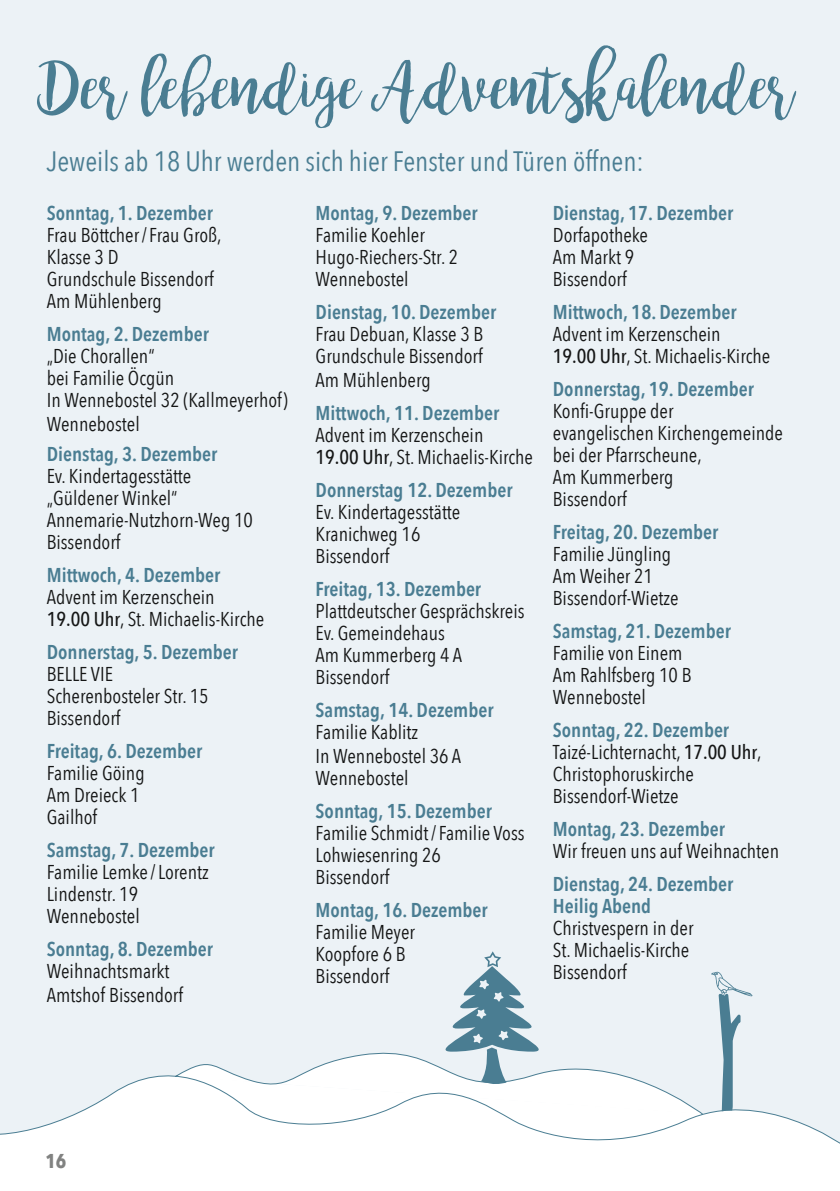
<style>
.page{position:relative;width:840px;height:1191px;background:#fff}
.page>*{position:absolute;margin:0;border:0;box-sizing:border-box;transform-origin:0 0}
.t1{font:28px "Avenir Next Condensed";color:#4a7d92}
.t2{font:20px/22px "Avenir Next Condensed";color:#151616}
.t3{font:600 20px/22px "Avenir Next Condensed";color:#4a7d92}
.t4{font:700 20px "Avenir Next Condensed";color:#818281}
.s1{font-weight:500}
.s2{font-weight:600;color:#4a7d92}
</style>
<div class="page">
<div style="left:0;top:0;width:839px;height:1191px;background:#ecf2f6"></div>
<svg style="left:0;top:1052px;width:839px;height:139px;fill:#fff"></svg>
<svg style="left:710px;top:971px;width:42px;height:140px"></svg>
<svg style="left:434px;top:951px;width:115px;height:134px"></svg>
<svg style="left:37px;top:45px;width:758px;height:83px"></svg>
<h1 class="t1" style="left:47px;top:137px;width:598px">Jeweils ab 18 Uhr werden sich hier Fenster und Türen öffnen:</h1>
<p class="t3" style="left:47px;top:201px;width:168px">Sonntag, 1. Dezember</p>
<p class="t2" style="left:47px;top:223px;width:176px">Frau Böttcher/Frau Groß,<br>Klasse 3 D<br>Grundschule Bissendorf<br>Am Mühlenberg</p>
<p class="t3" style="left:47px;top:322px;width:163px">Montag, 2. Dezember</p>
<p class="t2" style="left:47px;top:344px;width:242px">„Die Chorallen“<br>bei Familie Öcgün<br>In Wennebostel 32 (Kallmeyerhof)</p>
<p class="t2" style="left:47px;top:412px;width:94px">Wennebostel</p>
<p class="t3" style="left:47px;top:442px;width:172px">Dienstag, 3. Dezember</p>
<p class="t2" style="left:47px;top:464px;width:207px">Ev. Kindertagesstätte „Güldener Winkel“<br>Annemarie-Nutzhorn-Weg 10<br>Bissendorf</p>
<p class="t3" style="left:47px;top:563px;width:175px">Mittwoch, 4. Dezember</p>
<p class="t2" style="left:47px;top:585px;width:219px">Advent im Kerzenschein<br><span class="s1">19.00 Uhr</span>, St. Michaelis-Kirche</p>
<p class="t3" style="left:47px;top:640px;width:192px">Donnerstag, 5. Dezember</p>
<p class="t2" style="left:47px;top:662px;width:163px">BELLE VIE<br>Scherenbosteler Str. 15<br>Bissendorf</p>
<p class="t3" style="left:47px;top:739px;width:157px">Freitag, 6. Dezember</p>
<p class="t2" style="left:47px;top:761px;width:99px">Familie Göing<br>Am Dreieck 1<br>Gailhof</p>
<p class="t3" style="left:47px;top:838px;width:169px">Samstag, 7. Dezember</p>
<p class="t2" style="left:47px;top:860px;width:163px">Familie Lemke /Lorentz<br>Lindenstr. 19<br>Wennebostel</p>
<p class="t3" style="left:47px;top:937px;width:168px">Sonntag, 8. Dezember</p>
<p class="t2" style="left:47px;top:958px;width:138px;line-height:24px">Weihnachtsmarkt<br>Amtshof Bissendorf</p>
<p class="t3" style="left:315px;top:201px;width:163px">Montag, 9. Dezember</p>
<p class="t2" style="left:315px;top:223px;width:144px">Familie Koehler<br>Hugo-Riechers-Str. 2<br>Wennebostel</p>
<p class="t3" style="left:315px;top:300px;width:182px">Dienstag, 10. Dezember</p>
<p class="t2" style="left:315px;top:322px;width:169px">Frau Debuan, Klasse 3 B<br>Grundschule Bissendorf</p>
<p class="t2" style="left:315px;top:368px;width:116px">Am Mühlenberg</p>
<p class="t3" style="left:315px;top:401px;width:185px">Mittwoch, 11. Dezember</p>
<p class="t2" style="left:315px;top:423px;width:219px">Advent im Kerzenschein<br><span class="s1">19.00 Uhr</span>, St. Michaelis-Kirche</p>
<p class="t3" style="left:315px;top:478px;width:198px">Donnerstag 12. Dezember</p>
<p class="t2" style="left:315px;top:500px;width:146px">Ev. Kindertagesstätte<br>Kranichweg 16<br>Bissendorf</p>
<p class="t3" style="left:315px;top:577px;width:167px">Freitag, 13. Dezember</p>
<p class="t2" style="left:315px;top:599px;width:210px">Plattdeutscher Gesprächskreis<br>Ev. Gemeindehaus<br>Am Kummerberg 4 A<br>Bissendorf</p>
<p class="t3" style="left:315px;top:698px;width:179px">Samstag, 14. Dezember</p>
<p class="t2" style="left:315px;top:719px;width:147px;line-height:24px">Familie Kablitz<br>In Wennebostel 36 A</p>
<p class="t2" style="left:315px;top:766px;width:94px">Wennebostel</p>
<p class="t3" style="left:315px;top:799px;width:178px">Sonntag, 15. Dezember</p>
<p class="t2" style="left:315px;top:821px;width:210px">Familie Schmidt/Familie Voss<br>Lohwiesenring 26<br>Bissendorf</p>
<p class="t3" style="left:315px;top:898px;width:173px">Montag, 16. Dezember</p>
<p class="t2" style="left:315px;top:920px;width:101px">Familie Meyer<br>Koopfore 6 B<br>Bissendorf</p>
<p class="t3" style="left:552px;top:201px;width:182px">Dienstag, 17. Dezember</p>
<p class="t2" style="left:552px;top:223px;width:97px">Dorfapotheke<br>Am Markt 9<br>Bissendorf</p>
<p class="t3" style="left:552px;top:300px;width:185px">Mittwoch, 18. Dezember</p>
<p class="t2" style="left:552px;top:322px;width:219px">Advent im Kerzenschein<br><span class="s1">19.00 Uhr</span>, St. Michaelis-Kirche</p>
<p class="t3" style="left:552px;top:377px;width:202px">Donnerstag, 19. Dezember</p>
<p class="t2" style="left:552px;top:399px;width:231px">Konfi-Gruppe der<br>evangelischen Kirchengemeinde bei der Pfarrscheune,<br>Am Kummerberg<br>Bissendorf</p>
<p class="t3" style="left:552px;top:520px;width:167px">Freitag, 20. Dezember</p>
<p class="t2" style="left:552px;top:542px;width:127px">Familie Jüngling<br>Am Weiher 21<br>Bissendorf-Wietze</p>
<p class="t3" style="left:552px;top:619px;width:179px">Samstag, 21. Dezember</p>
<p class="t2" style="left:552px;top:641px;width:140px">Familie von Einem<br>Am Rahlfsberg 10 B<br>Wennebostel</p>
<p class="t2" style="left:552px;top:718px;width:210px"><span class="s2">Sonntag, 22. Dezember<br></span>Taizé-Lichternacht, <span class="s1">17.00 Uhr</span>,<br>Christophoruskirche<br>Bissendorf-Wietze</p>
<p class="t3" style="left:552px;top:817px;width:173px">Montag, 23. Dezember</p>
<p class="t2" style="left:552px;top:839px;width:228px">Wir freuen uns auf Weihnachten</p>
<p class="t3" style="left:552px;top:872px;width:182px">Dienstag, 24. Dezember<br>Heilig Abend</p>
<p class="t2" style="left:552px;top:916px;width:142px">Christvespern in der<br>St. Michaelis-Kirche<br>Bissendorf</p>
<p class="t4" style="left:45px;top:1149px;width:22px">16</p>
</div>
